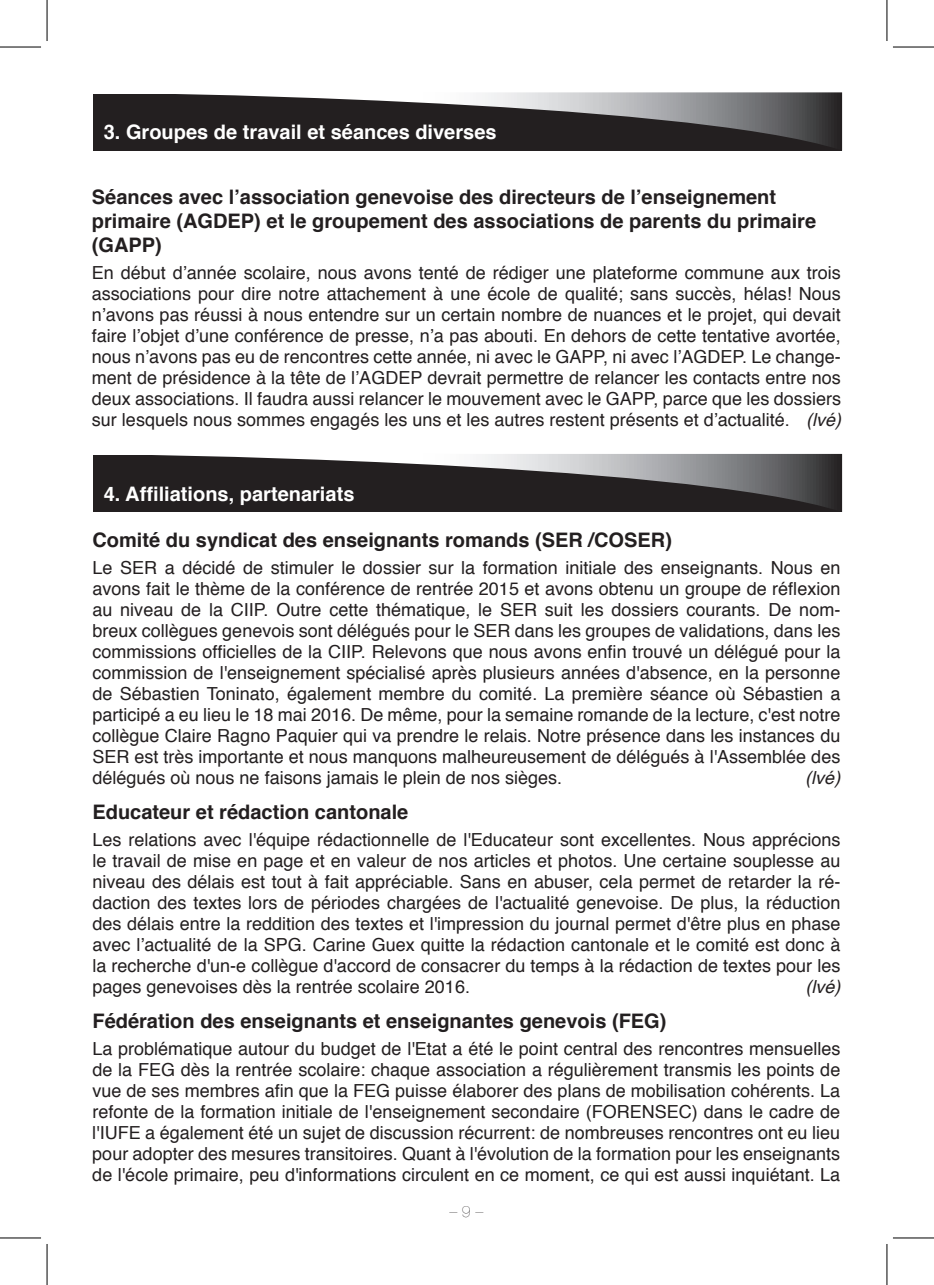
<style>
.page{position:relative;width:934px;height:1285px;background:#fff}
.page>*{position:absolute;margin:0;border:0;box-sizing:border-box;transform-origin:0 0}
.t1{font:700 20px/24px "Helvetica";color:#231f20}
.t2{font:700 20px "Helvetica";color:#fff}
.t3{font:18px/21px "Helvetica";color:#231f20;text-align:justify}
.t4{font:italic 18px "Helvetica";color:#231f20}
.t5{font:200 16px "Helvetica Neue";color:#231f20}
.s1{font-style:italic}
</style>
<div class="page">
<svg style="left:94px;top:454px;width:747px;height:58px;background:#474445"></svg>
<svg style="left:94px;top:92px;width:747px;height:58px;background:#484647"></svg>
<hr style="left:0;top:47px;width:30px;height:1px;background:#000">
<hr style="left:903px;top:47px;width:30px;height:1px;background:#000">
<hr style="left:0;top:1237px;width:30px;height:1px;background:#000">
<hr style="left:903px;top:1237px;width:30px;height:1px;background:#000">
<hr style="left:47px;top:0;width:1px;height:30px;background:#000">
<hr style="left:47px;top:1255px;width:1px;height:30px;background:#000">
<hr style="left:886px;top:0;width:1px;height:30px;background:#000">
<hr style="left:886px;top:1255px;width:1px;height:30px;background:#000">
<hr style="left:5px;top:47px;width:36px;height:1px;background:#000">
<hr style="left:892px;top:47px;width:36px;height:1px;background:#000">
<hr style="left:5px;top:1237px;width:36px;height:1px;background:#000">
<hr style="left:892px;top:1237px;width:36px;height:1px;background:#000">
<hr style="left:47px;top:5px;width:1px;height:36px;background:#000">
<hr style="left:47px;top:1244px;width:1px;height:36px;background:#000">
<hr style="left:886px;top:5px;width:1px;height:36px;background:#000">
<hr style="left:886px;top:1244px;width:1px;height:36px;background:#000">
<p class="t2" style="left:104px;top:116px;width:394px">3. Groupes de travail et séances diverses</p>
<p class="t1" style="left:92px;top:186px;width:725px">Séances avec l’association genevoise des directeurs de l’enseignement primaire (AGDEP) et le groupement des associations de parents du primaire (GAPP)</p>
<p class="t3" style="left:92px;top:263px;width:750px">En début d’année scolaire, nous avons tenté de rédiger une plateforme commune aux trois associations pour dire notre attachement à une école de qualité; sans succès, hélas! Nous n’avons pas réussi à nous entendre sur un certain nombre de nuances et le projet, qui devait faire l’objet d’une conférence de presse, n’a pas abouti. En dehors de cette tentative avortée, nous n’avons pas eu de rencontres cette année, ni avec le GAPP, ni avec l’AGDEP. Le change&shy;ment de présidence à la tête de l’AGDEP devrait permettre de relancer les contacts entre nos deux associations. Il faudra aussi relancer le mouvement avec le GAPP, parce que les dossiers sur lesquels nous sommes engagés les uns et les autres restent présents et d’actualité. <span class="s1">(lvé)</span></p>
<p class="t2" style="left:104px;top:477px;width:252px">4. Affiliations, partenariats</p>
<p class="t1" style="left:92px;top:528px;width:581px">Comité du syndicat des enseignants romands (SER /COSER)</p>
<p class="t3" style="left:92px;top:557px;width:749px">Le SER a décidé de stimuler le dossier sur la formation initiale des enseignants. Nous en avons fait le thème de la conférence de rentrée 2015 et avons obtenu un groupe de réflexion au niveau de la CIIP. Outre cette thématique, le SER suit les dossiers courants. De nom&shy;breux collègues genevois sont délégués pour le SER dans les groupes de validations, dans les commissions officielles de la CIIP. Relevons que nous avons enfin trouvé un délégué pour la commission de l'enseignement spécialisé après plusieurs années d'absence, en la personne de Sébastien Toninato, également membre du comité. La première séance où Sébastien a participé a eu lieu le 18 mai 2016. De même, pour la semaine romande de la lecture, c'est notre collègue Claire Ragno Paquier qui va prendre le relais. Notre présence dans les instances du SER est très importante et nous manquons malheureusement de délégués à l'Assemblée des délégués où nous ne faisons jamais le plein de nos sièges.</p>
<p class="t4" style="left:805px;top:763px;width:36px">(lvé)</p>
<p class="t1" style="left:92px;top:800px;width:317px">Educateur et rédaction cantonale</p>
<p class="t3" style="left:92px;top:829px;width:749px">Les relations avec l'équipe rédactionnelle de l'Educateur sont excellentes. Nous apprécions le travail de mise en page et en valeur de nos articles et photos. Une certaine souplesse au niveau des délais est tout à fait appréciable. Sans en abuser, cela permet de retarder la ré&shy;daction des textes lors de périodes chargées de l'actualité genevoise. De plus, la réduction des délais entre la reddition des textes et l'impression du journal permet d'être plus en phase avec l’actualité de la SPG. Carine Guex quitte la rédaction cantonale et le comité est donc à la recherche d'un-e collègue d'accord de consacrer du temps à la rédaction de textes pour les pages genevoises dès la rentrée scolaire 2016.</p>
<p class="t4" style="left:805px;top:972px;width:36px">(lvé)</p>
<p class="t1" style="left:92px;top:1009px;width:575px">Fédération des enseignants et enseignantes genevois (FEG)</p>
<p class="t3" style="left:92px;top:1038px;width:749px">La problématique autour du budget de l'Etat a été le point central des rencontres mensuelles de la FEG dès la rentrée scolaire: chaque association a régulièrement transmis les points de vue de ses membres afin que la FEG puisse élaborer des plans de mobilisation cohérents. La refonte de la formation initiale de l'enseignement secondaire (FORENSEC) dans le cadre de l'IUFE a également été un sujet de discussion récurrent: de nombreuses rencontres ont eu lieu pour adopter des mesures transitoires. Quant à l'évolution de la formation pour les enseignants de l'école primaire, peu d'informations circulent en ce moment, ce qui est aussi inquiétant. La</p>
<p class="t5" style="left:449px;top:1198px;width:35px">– 9 –</p>
</div>
